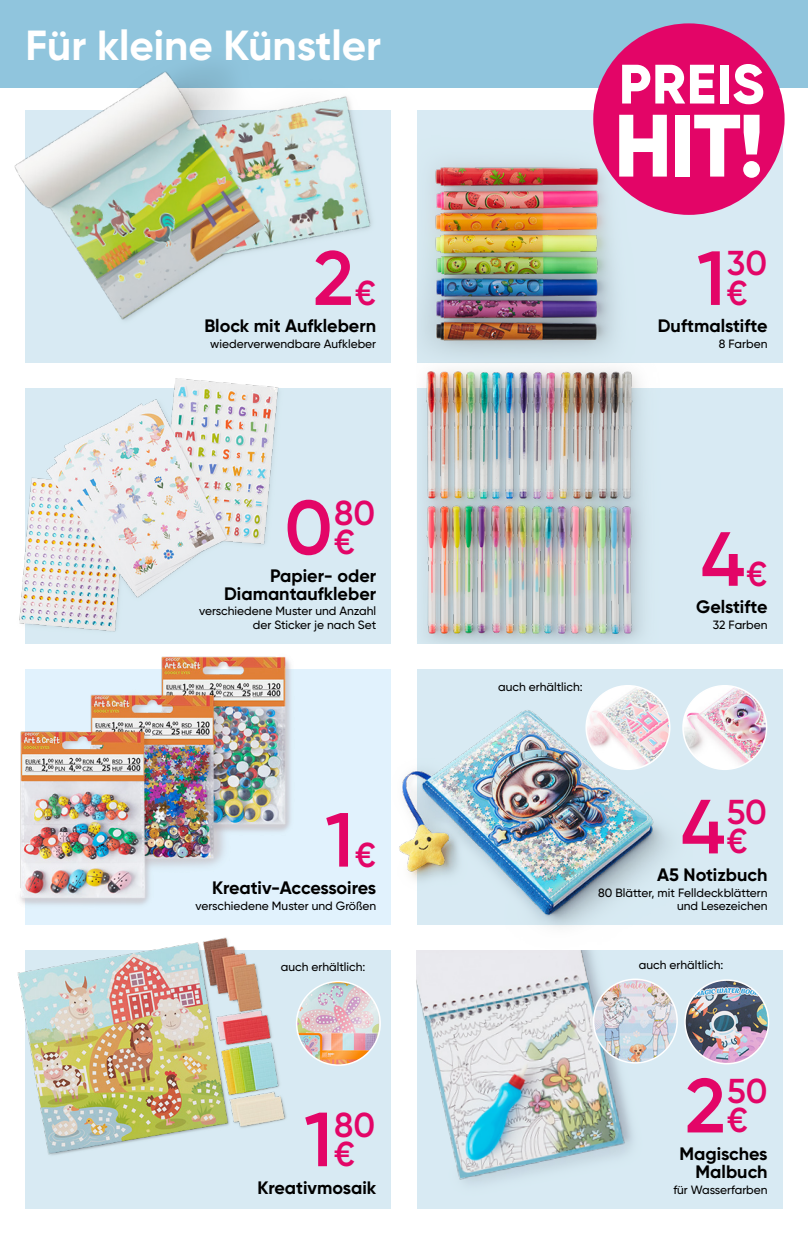
<style>
.page{position:relative;width:808px;height:1234px;background:#fff}
.page>*{position:absolute;margin:0;border:0;box-sizing:border-box;transform-origin:0 0}
.t1{font:800 88.2px "Gilroy";color:#fff}
.t2{font:600 76.5px "Gilroy";color:#e30567}
.t3{font:700 63px "Gilroy";color:#fff}
.t4{font:800 55.35px "Gilroy";letter-spacing:.01em;color:#fff}
.t5{font:700 42px "Gilroy";color:#fff}
.t6{font:600 34.5px/29.4px "Gilroy";color:#e30567}
.t7{font:700 18px/18px "Gilroy";color:#000;text-align:right}
.t8{font:500 12px/13.5px "Gilroy";color:#000;text-align:right}
.s1{font-size:34.5px}
.s2{font-size:76.5px}
</style>
<div class="page">
<div style="left:417px;top:388px;width:365px;height:255px;background:#d8eaf3"></div>
<div style="left:417px;top:111px;width:365px;height:252px;background:#d8eaf3"></div>
<div style="left:417px;top:669px;width:365px;height:255px;background:#d8eaf3"></div>
<div style="left:417px;top:949px;width:365px;height:259px;background:#d8eaf3"></div>
<div style="left:26px;top:949px;width:365px;height:259px;background:#d8eaf3"></div>
<div style="left:26px;top:669px;width:365px;height:255px;background:#e1f2fd"></div>
<div style="left:26px;top:388px;width:365px;height:255px;background:#d8eaf3"></div>
<img style="left:483px;top:129px;width:184px;height:227px">
<img style="left:425px;top:368px;width:218px;height:275px">
<img style="left:417px;top:949px;width:290px;height:235px">
<img style="left:19px;top:413px;width:257px;height:230px">
<img style="left:17px;top:924px;width:347px;height:284px">
<img style="left:399px;top:687px;width:293px;height:240px">
<img style="left:20px;top:643px;width:329px;height:281px">
<img style="left:594px;top:979px;width:83px;height:83px;border-radius:42px">
<div style="left:593px;top:978px;width:85px;height:85px;border:2px solid #fff;border-radius:50%"></div>
<img style="left:685px;top:979px;width:83px;height:84px;border-radius:42px">
<div style="left:684px;top:979px;width:85px;height:85px;border:2px solid #fff;border-radius:50%"></div>
<img style="left:297px;top:981px;width:83px;height:83px;border-radius:42px">
<div style="left:296px;top:980px;width:85px;height:85px;border:2px solid #fff;border-radius:50%"></div>
<img style="left:586px;top:685px;width:84px;height:84px;border-radius:42px">
<div style="left:585px;top:684px;width:85px;height:86px;border:2px solid #fff;border-radius:50%"></div>
<img style="left:683px;top:685px;width:83px;height:84px;border-radius:42px">
<div style="left:682px;top:684px;width:85px;height:86px;border:2px solid #fff;border-radius:50%"></div>
<div style="left:0;top:0;width:808px;height:87px;background:#90c5dd"></div>
<div style="left:593px;top:23px;width:191px;height:192px;background:#e30567;border-radius:50%"></div>
<img style="left:0;top:69px;width:483px;height:344px">
<h3 class="t3" style="left:30px;top:6px;width:391px">Nazwa/hasło</h3>
<h3 class="t5" style="left:26px;top:19px;width:357px">Für kleine Künstler</h3>
<h2 class="t2" style="left:313px;top:231px;width:64px">2<span class="s1">€</span></h2>
<h3 class="t7" style="left:204px;top:317px;width:173px">Block mit Aufklebern</h3>
<p class="t8" style="left:210px;top:337px;width:167px">wiederverwendbare Aufkleber</p>
<h3 class="t6" style="left:334px;top:497px;width:43px;text-indent:-50px"><span class="s2">0</span>80 €</h3>
<h3 class="t7" style="left:224px;top:566px;width:154px">Papier- oder<br>Diamantaufkleber</h3>
<p class="t8" style="left:199px;top:604px;width:178px">verschiedene Muster und Anzahl der Sticker je nach Set</p>
<h2 class="t2" style="left:325px;top:792px;width:52px">1<span class="s1">€</span></h2>
<h3 class="t7" style="left:212px;top:878px;width:166px">Kreativ-Accessoires</h3>
<p class="t8" style="left:196px;top:898px;width:182px">verschiedene Muster und Größen</p>
<h3 class="t4" style="left:619px;top:49px;width:147px">PREIS</h3>
<h1 class="t1" style="left:614px;top:90px;width:152px">HIT!</h1>
<h3 class="t6" style="left:697px;top:248px;width:72px;text-align:center"><span class="s2">1</span>30 €</h3>
<h3 class="t7" style="left:658px;top:317px;width:111px">Duftmalstifte</h3>
<p class="t8" style="left:719px;top:337px;width:50px">8 Farben</p>
<p class="t8" style="left:498px;top:680px;width:86px">auch erhältlich:</p>
<h2 class="t2" style="left:701px;top:511px;width:68px">4<span class="s1">€</span></h2>
<h3 class="t7" style="left:696px;top:597px;width:73px">Gelstifte</h3>
<p class="t8" style="left:713px;top:617px;width:56px">32 Farben</p>
<h3 class="t6" style="left:727px;top:796px;width:42px;text-indent:-46px"><span class="s2">4</span>50 €</h3>
<h3 class="t7" style="left:657px;top:865px;width:112px">A5 Notizbuch</h3>
<p class="t8" style="left:598px;top:885px;width:171px">80 Blätter, mit Felldeckblättern und Lesezeichen</p>
<p class="t8" style="left:281px;top:959px;width:86px">auch erhältlich:</p>
<p class="t8" style="left:639px;top:958px;width:86px">auch erhältlich:</p>
<h3 class="t6" style="left:304px;top:1109px;width:73px;text-align:center"><span class="s2">1</span>80 €</h3>
<h3 class="t7" style="left:257px;top:1177px;width:120px">Kreativmosaik</h3>
<h3 class="t6" style="left:727px;top:1075px;width:42px;text-indent:-42px"><span class="s2">2</span>50 €</h3>
<h3 class="t7" style="left:679px;top:1144px;width:90px">Magisches<br>Malbuch</h3>
<p class="t8" style="left:673px;top:1182px;width:96px">für Wasserfarben</p>
</div>
